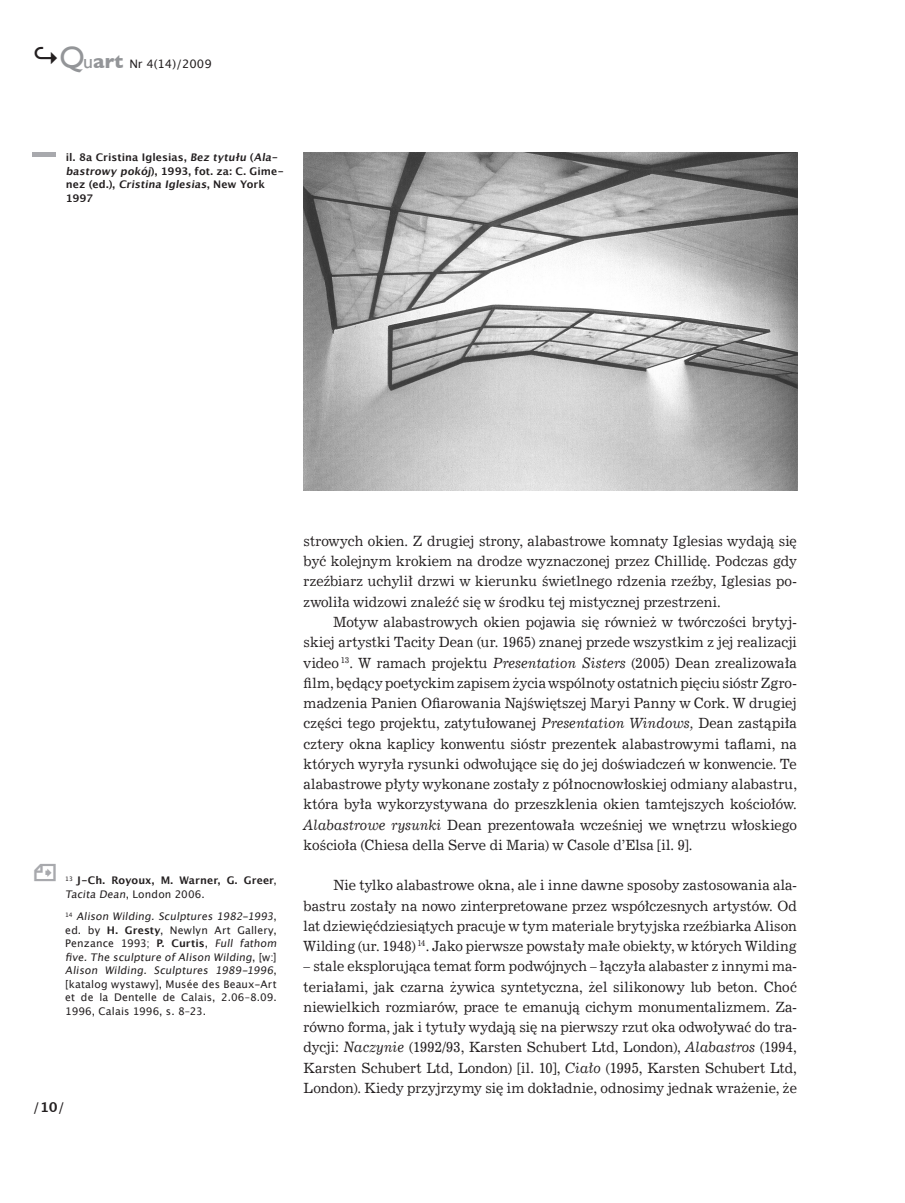
<style>
.page{position:relative;width:905px;height:1203px;background:#fff}
.page>*{position:absolute;margin:0;border:0;box-sizing:border-box;transform-origin:0 0}
.t1{font:14.1px/20.2px "News 702 EU";letter-spacing:.005em;color:#231f20;text-align:justify;scale:.94 1}
.t2{font:13.5px "Lucida Grande";color:#231f20}
.t3{font:11.7px "Lucida Grande";color:#231f20}
.t4{font:10.5px/13.5px "Lucida Grande";letter-spacing:.015em;color:#231f20}
.t5{font:700 10.5px/13.5px "Lucida Grande";letter-spacing:.005em;color:#231f20}
.s1{font-weight:700;font-size:27px}
.s2{font-family:"Gill Sans";font-size:30.9px;color:#939598}
.s3{font-family:"Gill Sans";font-size:19.8px;color:#939598}
.s4{font-family:"Gill Sans";font-weight:700;font-size:19.8px;color:#939598}
.s5{font-weight:400}
.s6{font-weight:700}
.s7{font-style:italic}
</style>
<div class="page">
<img style="left:304px;top:152px;width:493px;height:339px">
<div style="left:32px;top:152px;width:24px;height:5px;background:#a8a9ad"></div>
<p class="t3" style="left:32px;top:57px;width:181px"><span class="s1">↪</span><span class="s2">Q</span><span class="s3">u</span><span class="s4">art</span> Nr 4(14)/2009</p>
<p class="t5" style="left:66px;top:151px;width:220px">il. 8a Cristina Iglesias, Bez tytułu (Ala&shy;bastrowy pokój), 1993, fot. za: C. Gime&shy;n e z (e d . ) , Cristina Iglesias, N ew Yo r k<br>1997</p>
<p class="t5" style="left:65px;top:874px;width:213px"><sup>13</sup> J-Ch. Royoux, M. Warner, G. Greer<span class="s5">,<br>Tacita Dean, London 2006.</span></p>
<p class="t4" style="left:65px;top:910px;width:216px"><sup>1</sup> <sup>4</sup> Alison Wilding. Sculptures 1982-1993, ed. by <span class="s6">H. Gresty</span>, Newlyn Art Gallery, Penzance 1993; <span class="s6">P. Curtis</span>, Full fathom five.The sculpture ofAlison Wilding, [w : ] Alison Wilding. Sculptures 1989-1996, [katalog wystawy], Musée des Beaux-Art et de la Dentelle de Calais, 2.06–8.09.<br>1996, Calais 1996, s. 8–23.</p>
<p class="t2" style="left:33px;top:1099px;width:33px">/<span class="s6">10</span>/</p>
<p class="t1" style="left:304px;top:531px;width:526px">strowych okien. Z drugiej strony, alabastrowe komnaty Iglesias wydają się</p>
<p class="t1" style="left:304px;top:551px;width:526px">być kolejnym krokiem na drodze wyznaczonej przez Chillidę. Podczas gdy</p>
<p class="t1" style="left:304px;top:572px;width:526px">rzeźbiarz uchylił drzwi w kierunku świetlnego rdzenia rzeźby, Iglesias po-</p>
<p class="t1" style="left:304px;top:592px;width:445px">zwoliła widzowi znaleźć się w środku tej mistycznej przestrzeni.</p>
<p class="t1" style="left:333px;top:612px;width:495px">Motyw alabastrowych okien pojawia się również w twórczości brytyj-</p>
<p class="t1" style="left:304px;top:632px;width:526px">skiej artystki Tacity Dean (ur. 1965) znanej przede wszystkim z jej realizacji</p>
<p class="t1" style="left:304px;top:653px;width:526px">video <sup>13</sup>. W ramach projektu <span class="s7">Presentation Sisters</span> (2005) Dean zrealizowała</p>
<p class="t1" style="left:304px;top:673px;width:526px">film, będący poetyckim zapisem życia wspólnoty ostatnich pięciu sióstr Zgro-</p>
<p class="t1" style="left:304px;top:693px;width:526px">madzenia Panien Ofiarowania Najświętszej Maryi Panny w Cork. W drugiej</p>
<p class="t1" style="left:304px;top:713px;width:526px">części tego projektu, zatytułowanej <span class="s7">Presentation Windows,</span> Dean zastąpiła</p>
<p class="t1" style="left:304px;top:734px;width:526px">cztery okna kaplicy konwentu sióstr prezentek alabastrowymi taflami, na</p>
<p class="t1" style="left:304px;top:754px;width:526px">których wyryła rysunki odwołujące się do jej doświadczeń w konwencie. Te</p>
<p class="t1" style="left:304px;top:774px;width:526px">alabastrowe płyty wykonane zostały z północnowłoskiej odmiany alabastru,</p>
<p class="t1" style="left:304px;top:794px;width:526px">która była wykorzystywana do przeszklenia okien tamtejszych kościołów.</p>
<p class="t1" style="left:304px;top:815px;width:526px"><span class="s7">Alabastrowe rysunki</span> Dean prezentowała wcześniej we wnętrzu włoskiego</p>
<p class="t1" style="left:304px;top:835px;width:415px">kościoła (Chiesa della Serve di Maria) w Casole d’Elsa [il. 9].</p>
<p class="t1" style="left:304px;top:875px;width:526px;text-indent:30px">Nie tylko alabastrowe okna, ale i inne dawne sposoby zastosowania ala&shy;bastru zostały na nowo zinterpretowane przez współczesnych artystów. Od lat dziewięćdziesiątych pracuje w tym materiale brytyjska rzeźbiarka Alison Wilding (ur. 1948) <sup>14</sup>. Jako pierwsze powstały małe obiekty, w których Wilding</p>
<p class="t1" style="left:304px;top:956px;width:526px">– stale eksplorująca temat form podwójnych – łączyła alabaster z innymi ma&shy;teriałami, jak czarna żywica syntetyczna, żel silikonowy lub beton. Choć niewielkich rozmiarów, prace te emanują cichym monumentalizmem. Za&shy;równo forma, jak i tytuły wydają się na pierwszy rzut oka odwoływać do tra&shy;dycji: <span class="s7">Naczynie</span> (1992/93, Karsten Schubert Ltd, London), <span class="s7">Alabastros</span> (1994, Karsten Schubert Ltd, London) [il. 10], <span class="s7">Ciało</span> (1995, Karsten Schubert Ltd, London). Kiedy przyjrzymy się im dokładnie, odnosimy jednak wrażenie, że</p>
</div>
